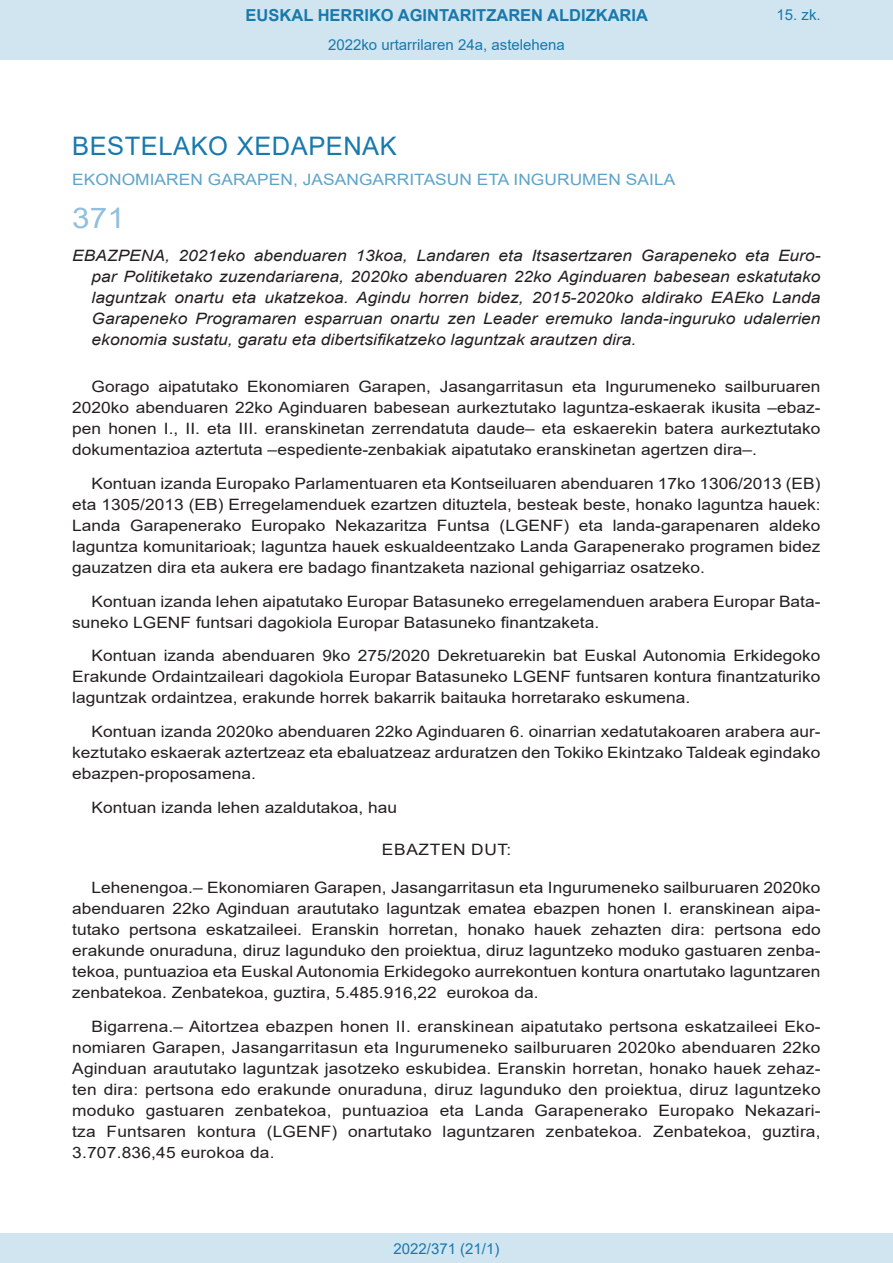
<style>
.page{position:relative;width:893px;height:1263px;background:#fff}
.page>*{position:absolute;margin:0;border:0;box-sizing:border-box;transform-origin:0 0}
.BOPVOrden{font:28.5px "Arial";color:#90c0db;scale:1.11 1}
.BOPVSeccion{font:25.5px "Arial";letter-spacing:.02em;color:#1879ad}
.t1{font:700 16.5px "Arial";color:#1879ad}
.BOPVDetalle{font:15.6px/21px "Arial";color:#231f20;text-align:justify;scale:1.11 1}
.BOPVTitulo{font:italic 15.6px/21px "Arial";color:#231f20;text-align:justify;scale:1.11 1}
.BOPVOrganismo{font:15.6px "Arial";letter-spacing:.005em;color:#5ea4ca;scale:1.11 1}
.BOPVClave{font:15.6px "Arial";letter-spacing:.035em;color:#231f20;scale:1.11 1}
.Paginacion_Centro{font:15px "Arial";color:#1879ad}
</style>
<div class="page">
<div style="left:0;top:0;width:893px;height:60px;background:#d0e5f0"></div>
<div style="left:0;top:1233px;width:893px;height:30px;background:#d0e5f0"></div>
<p class="t1" style="left:246px;top:3px;width:404px">EUSKAL HERRIKO AGINTARITZAREN ALDIZKARIA</p>
<p class="Paginacion_Centro" style="left:328px;top:35px;width:238px">2022ko urtarrilaren 24a, astelehena</p>
<p class="Paginacion_Centro" style="left:776px;top:5px;width:46px">15. zk.</p>
<p class="BOPVSeccion" style="left:72px;top:128px;width:326px">BESTELAKO XEDAPENAK</p>
<p class="BOPVOrganismo" style="left:72px;top:169px;width:545px">EKONOMIAREN GARAPEN, JASANGARRITASUN ETA INGURUMEN SAILA</p>
<p class="BOPVOrden" style="left:72px;top:198px;width:49px">371</p>
<p class="BOPVTitulo" style="left:92px;top:246px;width:658px;text-indent:-19px">EBAZPENA, 2021eko abenduaren 13koa, Landaren eta Itsasertzaren Garapeneko eta Euro&shy;par Politiketako zuzendariarena, 2020ko abenduaren 22ko Aginduaren babesean eskatutako laguntzak onartu eta ukatzekoa. Agindu horren bidez, 2015-2020ko aldirako EAEko Landa Garapeneko Programaren esparruan onartu zen Leader eremuko landa-inguruko udalerrien ekonomia sustatu, garatu eta dibertsifikatzeko laguntzak arautzen dira.</p>
<p class="BOPVDetalle" style="left:72px;top:376px;width:676px;text-indent:19px">Gorago aipatutako Ekonomiaren Garapen, Jasangarritasun eta Ingurumeneko sailburuaren 2020ko abenduaren 22ko Aginduaren babesean aurkeztutako laguntza-eskaerak ikusita –ebaz&shy;pen honen I., II. eta III. eranskinetan zerrendatuta daude– eta eskaerekin batera aurkeztutako dokumentazioa aztertuta –espediente-zenbakiak aipatutako eranskinetan agertzen dira–.</p>
<p class="BOPVDetalle" style="left:72px;top:473px;width:676px;text-indent:19px">Kontuan izanda Europako Parlamentuaren eta Kontseiluaren abenduaren 17ko 1306/2013 (EB) eta 1305/2013 (EB) Erregelamenduek ezartzen dituztela, besteak beste, honako laguntza hauek:<br>Landa Garapenerako Europako Nekazaritza Funtsa (LGENF) eta landa-garapenaren aldeko laguntza komunitarioak; laguntza hauek eskualdeentzako Landa Garapenerako programen bidez gauzatzen dira eta aukera ere badago finantzaketa nazional gehigarriaz osatzeko.</p>
<p class="BOPVDetalle" style="left:72px;top:590px;width:676px;text-indent:19px">Kontuan izanda lehen aipatutako Europar Batasuneko erregelamenduen arabera Europar Bata&shy;suneko LGENF funtsari dagokiola Europar Batasuneko finantzaketa.</p>
<p class="BOPVDetalle" style="left:72px;top:645px;width:676px;text-indent:19px">Kontuan izanda abenduaren 9ko 275/2020 Dekretuarekin bat Euskal Autonomia Erkidegoko Erakunde Ordaintzaileari dagokiola Europar Batasuneko LGENF funtsaren kontura finantzaturiko laguntzak ordaintzea, erakunde horrek bakarrik baitauka horretarako eskumena.</p>
<p class="BOPVDetalle" style="left:72px;top:721px;width:676px;text-indent:19px">Kontuan izanda 2020ko abenduaren 22ko Aginduaren 6. oinarrian xedatutakoaren arabera aur&shy;keztutako eskaerak aztertzeaz eta ebaluatzeaz arduratzen den Tokiko Ekintzako Taldeak egindako ebazpen-proposamena.</p>
<p class="BOPVDetalle" style="left:92px;top:797px;width:277px">Kontuan izanda lehen azaldutakoa, hau</p>
<p class="BOPVClave" style="left:382px;top:839px;width:118px">EBAZTEN DUT:</p>
<p class="BOPVDetalle" style="left:72px;top:877px;width:676px;text-indent:19px">Lehenengoa.– Ekonomiaren Garapen, Jasangarritasun eta Ingurumeneko sailburuaren 2020ko abenduaren 22ko Aginduan araututako laguntzak ematea ebazpen honen I. eranskinean aipa&shy;tutako pertsona eskatzaileei. Eranskin horretan, honako hauek zehazten dira: pertsona edo erakunde onuraduna, diruz lagunduko den proiektua, diruz laguntzeko moduko gastuaren zenba&shy;tekoa, puntuazioa eta Euskal Autonomia Erkidegoko aurrekontuen kontura onartutako laguntzaren zenbatekoa. Zenbatekoa, guztira, 5.485.916,22 eurokoa da.</p>
<p class="BOPVDetalle" style="left:72px;top:1016px;width:676px;text-indent:19px">Bigarrena.– Aitortzea ebazpen honen II. eranskinean aipatutako pertsona eskatzaileei Eko&shy;nomiaren Garapen, Jasangarritasun eta Ingurumeneko sailburuaren 2020ko abenduaren 22ko Aginduan araututako laguntzak jasotzeko eskubidea. Eranskin horretan, honako hauek zehaz&shy;ten dira: pertsona edo erakunde onuraduna, diruz lagunduko den proiektua, diruz laguntzeko moduko gastuaren zenbatekoa, puntuazioa eta Landa Garapenerako Europako Nekazari&shy;tza Funtsaren kontura (LGENF) onartutako laguntzaren zenbatekoa. Zenbatekoa, guztira, 3.707.836,45 eurokoa da.</p>
<p class="Paginacion_Centro" style="left:393px;top:1238px;width:107px">2022/371 (21/1)</p>
</div>
